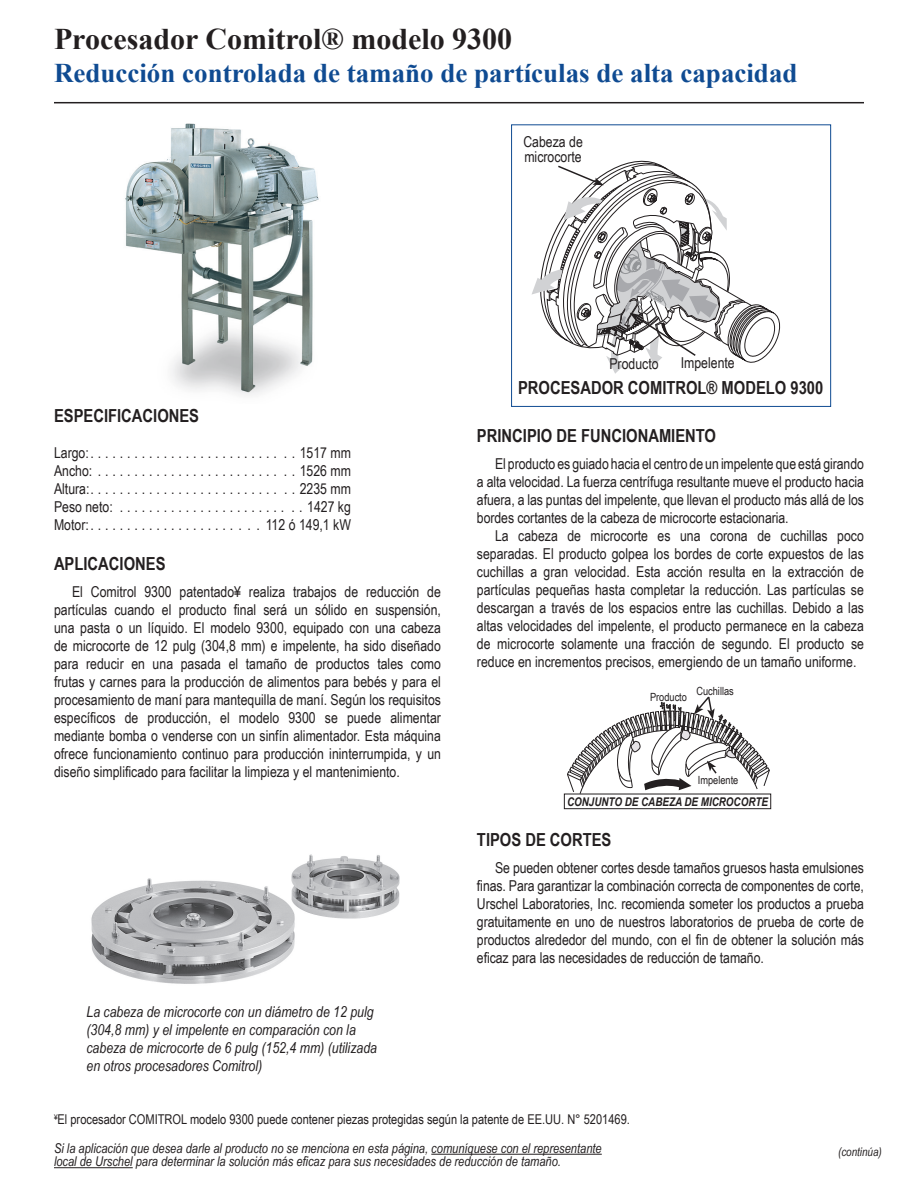
<style>
.page{position:relative;width:918px;height:1188px;background:#fff}
.page>*{position:absolute;margin:0;border:0;box-sizing:border-box;transform-origin:0 0}
.t1{font:700 30px "Times New Roman";color:#231f20}
.t2{font:700 27px "Times New Roman";color:#0f4b92}
.t3{font:700 18px "Arial Narrow";color:#231f20}
.t4{font:15px/18px "Arial Narrow";color:#231f20;text-align:justify}
.t5{font:italic 15px/18px "Arial Narrow";color:#231f20}
.t6{font:italic 13.5px/13.5px "Arial Narrow";color:#231f20}
.t7{font:13.5px "Arial Narrow";color:#231f20}
.t8{font:italic 700 12px "Arial Narrow";color:#231f20}
.t9{font:italic 12px "Arial Narrow";color:#231f20}
.t10{font:11.25px "Arial Narrow";color:#231f20}
</style>
<div class="page">
<div style="left:511px;top:125px;width:320px;height:282px;border:1px solid #0f4b92"></div>
<img style="left:125px;top:123px;width:194px;height:272px">
<img style="left:91px;top:854px;width:309px;height:130px">
<hr style="left:54px;top:102px;width:810px;height:1px;background:#231f20">
<svg style="left:532px;top:160px;width:249px;height:214px"></svg>
<svg style="left:567px;top:696px;width:203px;height:98px"></svg>
<hr style="left:431px;top:1154px;width:171px;height:1px;background:#231f20">
<hr style="left:54px;top:1167px;width:79px;height:1px;background:#231f20">
<div style="left:564px;top:794px;width:207px;height:15px;border:1px solid #231f20"></div>
<h1 class="t1" style="left:54px;top:19px;width:460px">Procesador Comitrol® modelo 9300</h1>
<h2 class="t2" style="left:54px;top:54px;width:745px">Reducción controlada de tamaño de partículas de alta capacidad</h2>
<p class="t4" style="left:523px;top:134px;width:61px;line-height:15px">Cabeza de microcorte</p>
<p class="t4" style="left:609px;top:354px;width:51px">Producto</p>
<p class="t4" style="left:681px;top:354px;width:56px">Impelente</p>
<p class="t3" style="left:54px;top:402px;width:147px">ESPECIFICACIONES</p>
<p class="t4" style="left:54px;top:443px;width:298px">Largo:.......................... ..1517 mm Ancho: ......................... ..1526 mm Altura:.......................... ..2235 mm Peso neto: ....................... ..1427 kg Motor:..................... . . 112 ó 149,1 kW</p>
<p class="t3" style="left:54px;top:550px;width:113px">APLICACIONES</p>
<p class="t4" style="left:54px;top:582px;width:389px;text-indent:18px">El Comitrol 9300 patentado¥ realiza trabajos de reducción de partículas cuando el producto final será un sólido en suspensión, una pasta o un líquido. El modelo 9300, equipado con una cabeza de microcorte de 12 pulg (304,8 mm) e impelente, ha sido diseñado para reducir en una pasada el tamaño de productos tales como frutas y carnes para la producción de alimentos para bebés y para el procesamiento de maní para mantequilla de maní. Según los requisitos específicos de producción, el modelo 9300 se puede alimentar mediante bomba o venderse con un sinfín alimentador. Esta máquina ofrece funcionamiento continuo para producción ininterrumpida, y un diseño simplificado para facilitar la limpieza y el mantenimiento.</p>
<p class="t3" style="left:518px;top:374px;width:22px">PROCESADOR</p>
<p class="t3" style="left:628px;top:374px;width:22px">COMITROL</p>
<p class="t3" style="left:707px;top:374px;width:27px">® MODELO</p>
<p class="t3" style="left:791px;top:374px;width:34px">9300</p>
<p class="t3" style="left:477px;top:422px;width:241px">PRINCIPIO DE FUNCIONAMIENTO</p>
<p class="t4" style="left:477px;top:454px;width:388px;text-indent:18px">El producto es guiado hacia el centro de un impelente que está girando a alta velocidad. La fuerza centrífuga resultante mueve el producto hacia afuera, a las puntas del impelente, que llevan el producto más allá de los bordes cortantes de la cabeza de microcorte estacionaria.</p>
<p class="t4" style="left:477px;top:526px;width:389px;text-indent:18px">La cabeza de microcorte es una corona de cuchillas poco separadas. El producto golpea los bordes de corte expuestos de las cuchillas a gran velocidad. Esta acción resulta en la extracción de partículas pequeñas hasta completar la reducción. Las partículas se descargan a través de los espacios entre las cuchillas. Debido a las altas velocidades del impelente, el producto permanece en la cabeza de microcorte solamente una fracción de segundo. El producto se reduce en incrementos precisos, emergiendo de un tamaño uniforme.</p>
<p class="t10" style="left:650px;top:689px;width:38px">Producto</p>
<p class="t10" style="left:696px;top:683px;width:39px">Cuchillas</p>
<p class="t10" style="left:698px;top:772px;width:42px">Impelente</p>
<p class="t8" style="left:567px;top:792px;width:203px">CONJUNTO DE CABEZA DE MICROCORTE</p>
<p class="t3" style="left:477px;top:826px;width:136px">TIPOS DE CORTES</p>
<p class="t4" style="left:477px;top:858px;width:389px;text-indent:18px">Se pueden obtener cortes desde tamaños gruesos hasta emulsiones finas. Para garantizar la combinación correcta de componentes de corte, Urschel Laboratories, Inc. recomienda someter los productos a prueba gratuitamente en uno de nuestros laboratorios de prueba de corte de productos alrededor del mundo, con el fin de obtener la solución más eficaz para las necesidades de reducción de tamaño.</p>
<p class="t5" style="left:87px;top:1003px;width:292px">La cabeza de microcorte con un diámetro de 12 pulg (304,8 mm) y el impelente en comparación con la cabeza de microcorte de 6 pulg (152,4 mm) (utilizada en otros procesadores Comitrol)</p>
<p class="t7" style="left:54px;top:1110px;width:577px"><sup>¥</sup>El procesador COMITROL modelo 9300 puede contener piezas protegidas según la patente de EE.UU. N° 5201469.</p>
<p class="t6" style="left:54px;top:1141px;width:549px">Si la aplicación que desea darle al producto no se menciona en esta página, comuníquese con el representante local de Urschel para determinar la solución más eficaz para sus necesidades de reducción de tamaño.</p>
<p class="t9" style="left:838px;top:1144px;width:45px">(continúa)</p>
</div>
